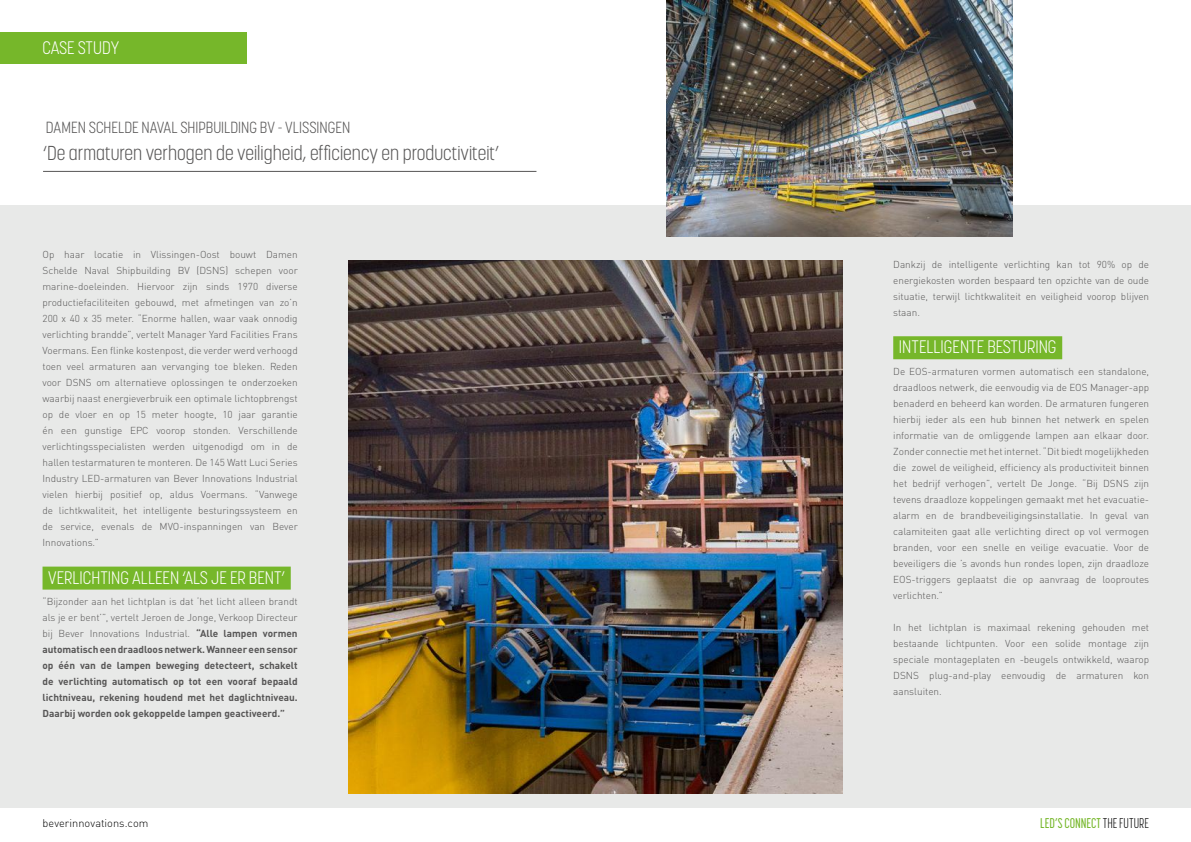
<style>
.page{position:relative;width:1191px;height:842px;background:#fff}
.page>*{position:absolute;margin:0;border:0;box-sizing:border-box;transform-origin:0 0}
.t1{font:300 20px "Korolev Condensed";color:#575656}
.t2{font:300 18px "Korolev Condensed";color:#fff}
.t3{font:300 16px "Korolev Condensed";color:#575656}
.t4{font:500 14px "Korolev Compressed";letter-spacing:-.005em;color:#76b72a}
.t5{font:300 11px "DIN Pro";color:#000}
.t6{font:300 10px/16px "DIN Pro";color:#575656;text-align:justify}
.t7{font:700 10px/16px "DIN Pro";color:#575656;text-align:justify}
.s1{font-weight:300}
.s2{font-weight:300;color:#000}
</style>
<div class="page">
<div style="left:0;top:212px;width:1191px;height:596px;background:#e8e9e8"></div>
<div style="left:0;top:33px;width:247px;height:31px;background:#76b72a"></div>
<div style="left:43px;top:567px;width:248px;height:23px;background:#76b72a"></div>
<div style="left:893px;top:336px;width:169px;height:23px;background:#76b72a"></div>
<hr style="left:43px;top:171px;width:493px;height:1px;background:#575656">
<img style="left:349px;top:260px;width:493px;height:533px">
<img style="left:666px;top:0;width:346px;height:236px">
<h2 class="t2" style="left:43px;top:37px;width:78px">CASE STUDY</h2>
<h3 class="t3" style="left:46px;top:118px;width:306px">DAMEN SCHELDE NAVAL SHIPBUILDING BV - VLISSINGEN</h3>
<h1 class="t1" style="left:43px;top:141px;width:457px">‘De armaturen verhogen de veiligheid, efficiency en productiviteit’</h1>
<p class="t6" style="left:43px;top:245px;width:257px">Op haar locatie in Vlissingen-Oost bouwt Damen Schelde Naval Shipbuilding BV (DSNS) schepen voor marine-doeleinden. Hiervoor zijn sinds 1970 diverse productiefaciliteiten gebouwd, met afmetingen van zo’n 200 x 40 x 35 meter. “Enorme hallen, waar vaak onnodig verlichting brandde”, vertelt Manager Yard Facilities Frans Voermans. Een flinke kostenpost, die verder werd verhoogd toen veel armaturen aan vervanging toe bleken. Reden voor DSNS om alternatieve oplossingen te onderzoeken waarbij naast energieverbruik een optimale lichtopbrengst op de vloer en op 15 meter hoogte, 10 jaar garantie én een gunstige EPC voorop stonden. Verschillende verlichtingsspecialisten werden uitgenodigd om in de hallen testarmaturen te monteren. De 145 Watt Luci Series Industry LED-armaturen van Bever Innovations Industrial vielen hierbij positief op, aldus Voermans. “Vanwege de lichtkwaliteit, het intelligente besturingssysteem en de service, evenals de MVO-inspanningen van Bever Innovations.”</p>
<h2 class="t2" style="left:48px;top:567px;width:238px">VERLICHTING ALLEEN ‘ALS JE ER BENT’</h2>
<p class="t7" style="left:43px;top:592px;width:257px"><span class="s1">“Bijzonder aan het lichtplan is dat ‘het licht alleen brandt als je er bent’”, vertelt Jeroen de Jonge, Verkoop Directeur bij Bever Innovations Industrial.</span> “Alle lampen vormen automatisch een draadloos netwerk. Wanneer een sensor op één van de lampen beweging detecteert, schakelt de verlichting automatisch op tot een vooraf bepaald lichtniveau, rekening houdend met het daglichtniveau.<br>Daarbij worden ook gekoppelde lampen geactiveerd.”</p>
<p class="t6" style="left:893px;top:255px;width:257px">Dankzij de intelligente verlichting kan tot 90% op de energiekosten worden bespaard ten opzichte van de oude situatie, terwijl lichtkwaliteit en veiligheid voorop blijven staan.</p>
<h2 class="t2" style="left:899px;top:336px;width:159px">INTELLIGENTE BESTURING</h2>
<p class="t6" style="left:893px;top:362px;width:257px">De EOS-armaturen vormen automatisch een standalone, draadloos netwerk, die eenvoudig via de EOS Manager-app benaderd en beheerd kan worden. De armaturen fungeren hierbij ieder als een hub binnen het netwerk en spelen informatie van de omliggende lampen aan elkaar door.<br>Zonder connectie met het internet. “Dit biedt mogelijkheden die zowel de veiligheid, efficiency als productiviteit binnen het bedrijf verhogen”, vertelt De Jonge. “Bij DSNS zijn tevens draadloze koppelingen gemaakt met het evacuatie&shy;alarm en de brandbeveiligingsinstallatie. In geval van calamiteiten gaat alle verlichting direct op vol vermogen branden, voor een snelle en veilige evacuatie. Voor de beveiligers die ’s avonds hun rondes lopen, zijn draadloze EOS-triggers geplaatst die op aanvraag de looproutes verlichten.”</p>
<p class="t6" style="left:893px;top:618px;width:257px">In het lichtplan is maximaal rekening gehouden met bestaande lichtpunten. Voor een solide montage zijn speciale montageplaten en -beugels ontwikkeld, waarop DSNS plug-and-play eenvoudig de armaturen kon aansluiten.</p>
<p class="t5" style="left:43px;top:815px;width:107px">beverinnovations.com</p>
<h3 class="t4" style="left:1040px;top:815px;width:110px">LED’S CONNECT <span class="s2">THE FUTURE</span></h3>
</div>
